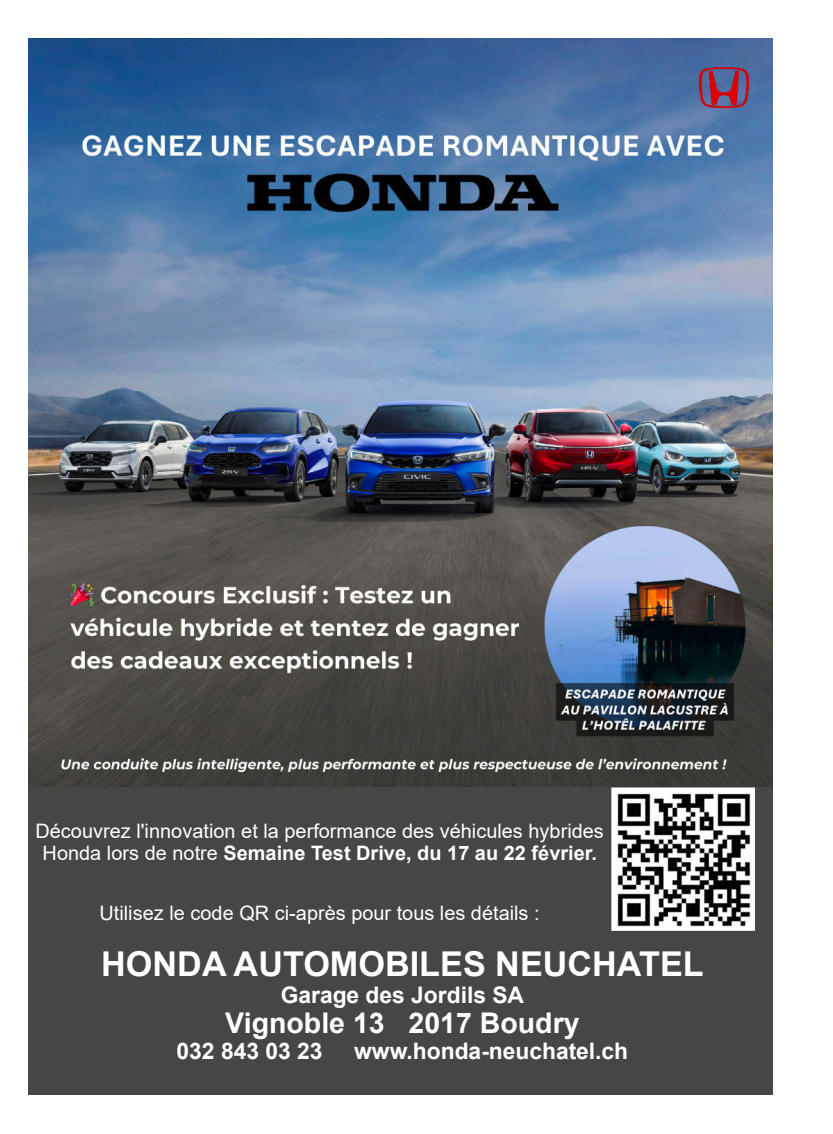
<style>
.page{position:relative;width:833px;height:1134px;background:#fff}
.page>*{position:absolute;margin:0;border:0;box-sizing:border-box;transform-origin:0 0}
.t1{font:700 34.25px "Arial";color:#fff}
.t2{font:700 28.5px "Arial";color:#fff}
.t3{font:700 22.88px "Arial";color:#fff}
.t4{font:19.88px/21.8px "Arial";color:#fff;text-align:center}
.s1{font-weight:700}
</style>
<div class="page">
<img style="left:28px;top:39px;width:744px;height:749px">
<div style="left:28px;top:788px;width:744px;height:307px;background:#464644"></div>
<img style="left:611px;top:787px;width:143px;height:143px">
<p class="t4" style="left:35px;top:820px;width:570px">Découvrez l'innovation et la performance des véhicules hybrides<br>Honda lors de notre <span class="s1">Semaine Test Drive, du 17 au 22 février.</span></p>
<p class="t4" style="left:99px;top:902px;width:442px">Utilisez le code QR ci-après pour tous les détails :</p>
<h1 class="t1" style="left:101px;top:940px;width:604px">HONDA AUTOMOBILES NEUCHATEL</h1>
<p class="t3" style="left:281px;top:979px;width:245px">Garage des Jordils SA</p>
<h2 class="t2" style="left:225px;top:1003px;width:356px">Vignoble 13 2017 Boudry</h2>
<p class="t3" style="left:177px;top:1035px;width:147px">032 843 03 23</p>
<p class="t3" style="left:354px;top:1035px;width:275px">www.honda-neuchatel.ch</p>
</div>
